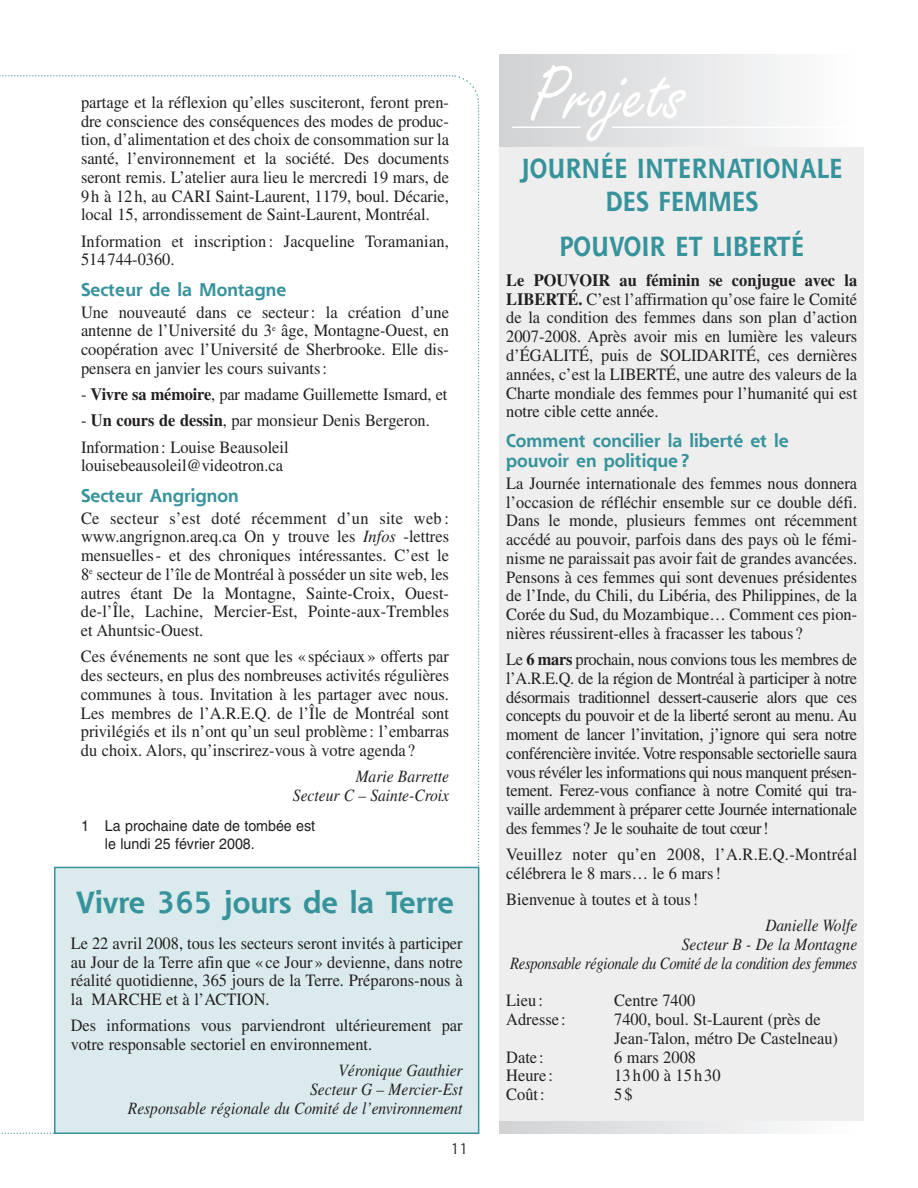
<style>
.page{position:relative;width:918px;height:1188px;background:#fff}
.page>*{position:absolute;margin:0;border:0;box-sizing:border-box;transform-origin:0 0}
.t1{font:78.6px "Freestyle Script";color:#fff;scale:.95 1}
.t2{font:700 30px "Shannon";color:#37939b}
.t3{font:700 27px/32.4px "Shannon";color:#37939b;text-align:center;scale:.9 1}
.t4{font:700 18px/19.5px "Shannon";color:#37939b}
.t5{font:17.25px/18.8px "Times";color:#231f20;text-align:justify;scale:.95 1}
.t6{font:italic 17.25px/18.8px "Times";color:#231f20;text-align:right;scale:.9 1}
.t7{font:italic 17.25px/18.8px "Times";letter-spacing:-.02em;color:#231f20;text-align:right;scale:.9 1}
.t8{font:17.25px/18.8px "Times";letter-spacing:.02em;color:#231f20;scale:.95 1}
.t9{font:17.25px "Times";letter-spacing:.065em;color:#231f20;scale:.95 1}
.t10{font:15px/18.8px "Helvetica";color:#231f20;scale:.95 1}
.t11{font:15px "Shannon";color:#231f20}
.s1{font-weight:700}
.s2{font-style:italic}
</style>
<div class="page">
<svg style="left:453px;top:75px;width:27px;height:1059px"></svg>
<div style="left:500px;top:54px;width:17px;height:1080px;background:#d2d3d5"></div>
<div style="left:514px;top:54px;width:17px;height:1080px;background:#d4d5d7"></div>
<div style="left:528px;top:54px;width:17px;height:1080px;background:#d5d6d8"></div>
<div style="left:542px;top:54px;width:18px;height:1080px;background:#d7d8da"></div>
<div style="left:557px;top:54px;width:17px;height:1080px;background:#d8d9db"></div>
<div style="left:571px;top:54px;width:17px;height:1080px;background:#dadbdd"></div>
<div style="left:585px;top:54px;width:17px;height:1080px;background:#dcdddf"></div>
<div style="left:599px;top:54px;width:17px;height:1080px;background:#dddee0"></div>
<div style="left:613px;top:54px;width:17px;height:1080px;background:#dfe0e2"></div>
<div style="left:627px;top:54px;width:17px;height:1080px;background:#e1e2e4"></div>
<div style="left:641px;top:54px;width:17px;height:1080px;background:#e2e3e5"></div>
<div style="left:656px;top:54px;width:17px;height:1080px;background:#e4e5e7"></div>
<div style="left:670px;top:54px;width:17px;height:1080px;background:#e6e7e9"></div>
<div style="left:684px;top:54px;width:17px;height:1080px;background:#e8e9ea"></div>
<div style="left:698px;top:54px;width:17px;height:1080px;background:#eaebec"></div>
<div style="left:712px;top:54px;width:17px;height:1080px;background:#ececee"></div>
<div style="left:726px;top:54px;width:17px;height:1080px;background:#eeeeef"></div>
<div style="left:740px;top:54px;width:17px;height:1080px;background:#f0f0f1"></div>
<div style="left:754px;top:54px;width:18px;height:1080px;background:#f1f2f3"></div>
<div style="left:769px;top:54px;width:17px;height:1080px;background:#f3f4f4"></div>
<div style="left:783px;top:54px;width:17px;height:1080px;background:#f5f5f6"></div>
<div style="left:797px;top:54px;width:17px;height:1080px;background:#f7f7f8"></div>
<div style="left:811px;top:54px;width:17px;height:1080px;background:#f9f9f9"></div>
<div style="left:825px;top:54px;width:17px;height:1080px;background:#fbfbfb"></div>
<hr style="left:512px;top:127px;width:69px;height:1px;background:#fff">
<hr style="left:612px;top:127px;width:249px;height:1px;background:#fff">
<div style="left:500px;top:147px;width:364px;height:973px;background:#eeeeef"></div>
<div style="left:55px;top:867px;width:424px;height:266px;background:#dbeaec"></div>
<div style="left:54px;top:867px;width:425px;height:267px;border:2px solid #37939b"></div>
<p class="t5" style="left:81px;top:94px;width:389px">partage et la réflexion qu’elles susciteront, feront pren&shy;dre conscience des conséquences des modes de produc&shy;tion, d’alimentation et des choix de consommation sur la santé, l’environnement et la société. Des documents seront remis. L’atelier aura lieu le mercredi 19 mars, de 9 h à 12 h, au CARI Saint-Laurent, 1179, boul. Décarie, local 15, arrondissement de Saint-Laurent, Montréal.</p>
<p class="t5" style="left:81px;top:233px;width:389px">Information et inscription : Jacqueline Toramanian,<br>514 744-0360.</p>
<p class="t4" style="left:81px;top:281px;width:207px">Secteur de la Montagne</p>
<p class="t5" style="left:81px;top:304px;width:389px">Une nouveauté dans ce secteur : la création d’une antenne de l’Université du 3<sup>e</sup> âge, Montagne-Ouest, en coopération avec l’Université de Sherbrooke. Elle dis&shy;pensera en janvier les cours suivants :</p>
<p class="t5" style="left:81px;top:387px;width:387px">- <span class="s1">Vivre sa mémoire</span>, par madame Guillemette Ismard, et</p>
<p class="t5" style="left:81px;top:409px;width:369px;line-height:26.2px">- <span class="s1">Un cours de dessin</span>, par monsieur Denis Bergeron.<br>Information : Louise Beausoleil</p>
<p class="t5" style="left:81px;top:458px;width:214px">louisebeausoleil@videotron.ca</p>
<p class="t4" style="left:81px;top:487px;width:159px">Secteur Angrignon</p>
<p class="t5" style="left:81px;top:510px;width:389px">Ce secteur s’est doté récemment d’un site web : www.angrignon.areq.ca On y trouve les <span class="s2">Infos</span> -lettres mensuelles - et des chroniques intéressantes. C’est le 8<sup>e</sup> secteur de l’île de Montréal à posséder un site web, les autres étant De la Montagne, Sainte-Croix, Ouest&shy;de-l’Île, Lachine, Mercier-Est, Pointe-aux-Trembles et Ahuntsic-Ouest.</p>
<p class="t5" style="left:81px;top:649px;width:389px">Ces événements ne sont que les « spéciaux » offerts par des secteurs, en plus des nombreuses activités régulières communes à tous. Invitation à les partager avec nous.<br>Les membres de l’A.R.E.Q. de l’Île de Montréal sont privilégiés et ils n’ont qu’un seul problème : l’embarras du choix. Alors, qu’inscrirez-vous à votre agenda ?</p>
<p class="t6" style="left:293px;top:769px;width:175px">Marie Barrette<br>Secteur C – Sainte-Croix</p>
<p class="t10" style="left:105px;top:817px;width:223px;text-indent:-24px">1 La prochaine date de tombée est le lundi 25 février 2008.</p>
<h2 class="t2" style="left:76px;top:890px;width:380px">Vivre 365 jours de la Terre</h2>
<p class="t5" style="left:71px;top:935px;width:414px">Le 22 avril 2008, tous les secteurs seront invités à participer au Jour de la Terre afin que « ce Jour » devienne, dans notre réalité quotidienne, 365 jours de la Terre. Préparons-nous à la MARCHE et à l’ACTION.</p>
<p class="t5" style="left:71px;top:1018px;width:414px">Des informations vous parviendront ultérieurement par votre responsable sectoriel en environnement.</p>
<p class="t6" style="left:128px;top:1063px;width:373px">Véronique Gauthier<br>Secteur G – Mercier-Est<br>Responsable régionale du Comité de l’environnement</p>
<p class="t11" style="left:450px;top:1142px;width:19px">11</p>
<h1 class="t1" style="left:530px;top:68px;width:163px">Projets</h1>
<h3 class="t3" style="left:521px;top:155px;width:359px">JOURNÉE INTERNATIONALE<br>DES FEMMES</h3>
<h3 class="t3" style="left:559px;top:233px;width:274px">POUVOIR ET LIBERTÉ</h3>
<p class="t5" style="left:506px;top:272px;width:371px"><span class="s1">Le POUVOIR au féminin se conjugue avec la LIBERTÉ.</span> C’est l’affirmation qu’ose faire le Comité de la condition des femmes dans son plan d’action 2007-2008. Après avoir mis en lumière les valeurs d’ÉGALITÉ, puis de SOLIDARITÉ, ces dernières années, c’est la LIBERTÉ, une autre des valeurs de la Charte mondiale des femmes pour l’humanité qui est notre cible cette année.</p>
<p class="t4" style="left:506px;top:433px;width:284px">Comment concilier la liberté et le pouvoir en politique ?</p>
<p class="t5" style="left:506px;top:475px;width:371px">La Journée internationale des femmes nous donnera l’occasion de réfléchir ensemble sur ce double défi.<br>Dans le monde, plusieurs femmes ont récemment accédé au pouvoir, parfois dans des pays où le fémi&shy;nisme ne paraissait pas avoir fait de grandes avancées.<br>Pensons à ces femmes qui sont devenues présidentes de l’Inde, du Chili, du Libéria, des Philippines, de la Corée du Sud, du Mozambique… Comment ces pion&shy;nières réussirent-elles à fracasser les tabous ?</p>
<p class="t5" style="left:506px;top:652px;width:371px">Le <span class="s1">6 mars</span> prochain, nous convions tous les membres de l’A.R.E.Q. de la région de Montréal à participer à notre désormais traditionnel dessert-causerie alors que ces concepts du pouvoir et de la liberté seront au menu. Au moment de lancer l’invitation, j’ignore qui sera notre conférencière invitée. Votre responsable sectorielle saura vous révéler les informations qui nous manquent présen&shy;tement. Ferez-vous confiance à notre Comité qui tra&shy;vaille ardemment à préparer cette Journée internationale des femmes? Je le souhaite de tout cœur!</p>
<p class="t8" style="left:506px;top:847px;width:371px">Veuillez noter qu’en 2008, l’A.R.E.Q.-Montréal célébrera le 8 mars… le 6 mars !</p>
<p class="t5" style="left:506px;top:892px;width:204px">Bienvenue à toutes et à tous !</p>
<p class="t7" style="left:510px;top:918px;width:387px">Danielle Wolfe<br>Secteur B - De la Montagne<br>Responsable régionale du Comité de la condition des femmes</p>
<p class="t5" style="left:506px;top:993px;width:40px">Lieu :</p>
<p class="t5" style="left:614px;top:993px;width:87px">Centre 7400</p>
<p class="t5" style="left:506px;top:1012px;width:64px">Adresse :</p>
<p class="t5" style="left:614px;top:1012px;width:237px">7400, boul. St-Laurent (près de<br>Jean-Talon, métro De Castelneau)</p>
<p class="t5" style="left:506px;top:1049px;width:41px">Date :</p>
<p class="t5" style="left:614px;top:1049px;width:88px">6 mars 2008</p>
<p class="t5" style="left:506px;top:1068px;width:51px">Heure:</p>
<p class="t9" style="left:614px;top:1069px;width:114px">13h00 à 15h30</p>
<p class="t5" style="left:506px;top:1087px;width:42px">Coût :</p>
<p class="t5" style="left:614px;top:1087px;width:21px">5$</p>
</div>
